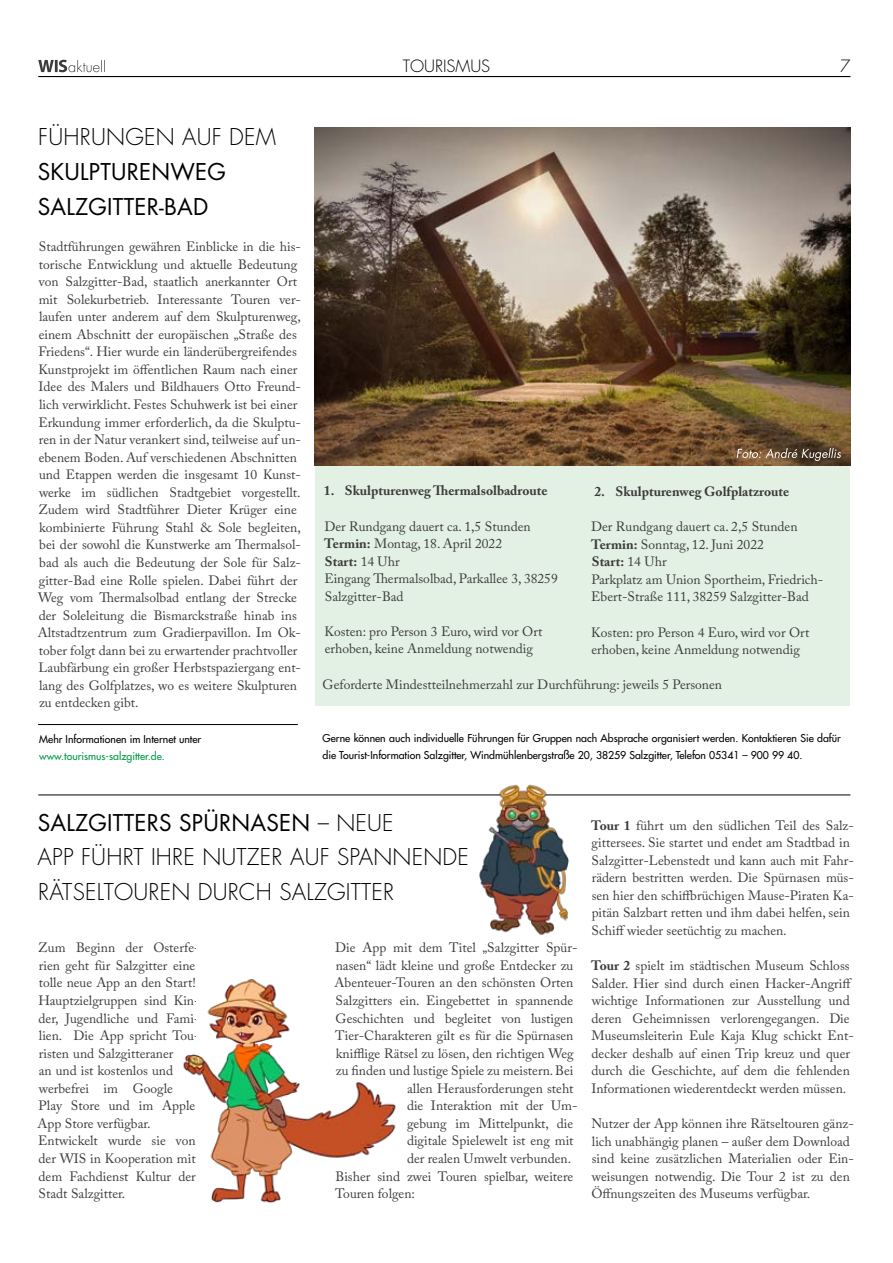
<style>
.page{position:relative;width:893px;height:1263px;background:#fff}
.page>*{position:absolute;margin:0;border:0;box-sizing:border-box;transform-origin:0 0}
.t1{font:300 22.5px/34.5px "Futura Std";letter-spacing:.01em;color:#000}
.t2{font:22.5px/35.1px "Futura Std";letter-spacing:.01em;color:#000}
.t3{font:300 16.5px "Futura Std";color:#000}
.t4{font:13.5px/17.5px "Adobe Caslon Pro";color:#3c3c3b}
.t5{font:700 13.5px "Adobe Caslon Pro";color:#3c3c3b}
.t6{font:500 10.5px/17.5px "Futura Std";color:#000}
.t7{font:500 10.5px "Futura Std";color:#00984a}
.s1{font-weight:700}
.s2{font-weight:400}
</style>
<div class="page">
<hr style="left:38px;top:76px;width:812px;height:1px;background:#000">
<svg style="left:38px;top:60px;width:67px;height:12px"></svg>
<div style="left:315px;top:465px;width:535px;height:241px;background:#e3f0e4"></div>
<hr style="left:38px;top:794px;width:812px;height:1px;background:#000">
<img style="left:315px;top:128px;width:535px;height:337px">
<hr style="left:38px;top:724px;width:260px;height:1px;background:#000">
<svg style="left:737px;top:448px;width:104px;height:13px"></svg>
<img style="left:183px;top:978px;width:213px;height:225px">
<img style="left:371px;top:784px;width:303px;height:207px">
<h1 class="t1" style="left:38px;top:120px;width:239px">FÜHRUNGEN AUF DEM</h1>
<h1 class="t2" style="left:38px;top:155px;width:190px">SKULPTURENWEG<br>SALZGITTER-BAD</h1>
<p class="t4" style="left:38px;top:238px;width:265px">Stadtführungen gewähren Einblicke in die his&shy;torische Entwicklung und aktuelle Bedeutung von Salzgitter-Bad, staatlich anerkannter Ort mit Solekurbetrieb. Interessante Touren ver&shy;laufen unter anderem auf dem Skulpturenweg, einem Abschnitt der europäischen „Straße des Friedens“. Hier wurde ein länderübergreifendes Kunstprojekt im öffentlichen Raum nach einer Idee des Malers und Bildhauers Otto Freund&shy;lich verwirklicht. Festes Schuhwerk ist bei einer Erkundung immer erforderlich, da die Skulptu&shy;ren in der Natur verankert sind, teilweise auf un&shy;ebenem Boden. Auf verschiedenen Abschnitten und Etappen werden die insgesamt 10 Kunst&shy;werke im südlichen Stadtgebiet vorgestellt.<br>Zudem wird Stadtführer Dieter Krüger eine kombinierte Führung Stahl &amp; Sole begleiten, bei der sowohl die Kunstwerke am Thermalsol&shy;bad als auch die Bedeutung der Sole für Salz&shy;gitter-Bad eine Rolle spielen. Dabei führt der Weg vom Thermalsolbad entlang der Strecke der Soleleitung die Bismarckstraße hinab ins Altstadtzentrum zum Gradierpavillon. Im Ok&shy;tober folgt dann bei zu erwartender prachtvoller Laubfärbung ein großer Herbstspaziergang ent&shy;lang des Golfplatzes, wo es weitere Skulpturen zu entdecken gibt.</p>
<p class="t6" style="left:39px;top:730px;width:163px">Mehr Informationen im Internet unter</p>
<p class="t7" style="left:39px;top:750px;width:127px">www.tourismus-salzgitter.de.</p>
<p class="t3" style="left:403px;top:56px;width:89px">TOURISMUS</p>
<p class="t3" style="left:840px;top:56px;width:12px">7</p>
<p class="t5" style="left:324px;top:483px;width:225px">1. Skulpturenweg Thermalsolbadroute</p>
<p class="t4" style="left:324px;top:517px;width:235px">Der Rundgang dauert ca. 1,5 Stunden<br><span class="s1">Termin:</span> Montag, 18. April 2022<br><span class="s1">Start:</span> 14 Uhr<br>Eingang Thermalsolbad, Parkallee 3, 38259<br>Salzgitter-Bad</p>
<p class="t4" style="left:324px;top:622px;width:220px">Kosten: pro Person 3 Euro, wird vor Ort erhoben, keine Anmeldung notwendig</p>
<p class="t5" style="left:594px;top:484px;width:196px">2. Skulpturenweg Golfplatzroute</p>
<p class="t4" style="left:591px;top:518px;width:234px">Der Rundgang dauert ca. 2,5 Stunden<br><span class="s1">Termin:</span> Sonntag, 12. Juni 2022<br><span class="s1">Start:</span> 14 Uhr<br>Parkplatz am Union Sportheim, Friedrich-<br>Ebert-Straße 111, 38259 Salzgitter-Bad</p>
<p class="t4" style="left:591px;top:623px;width:220px">Kosten: pro Person 4 Euro, wird vor Ort erhoben, keine Anmeldung notwendig</p>
<p class="t4" style="left:323px;top:676px;width:401px">Geforderte Mindestteilnehmerzahl zur Durchführung: jeweils 5 Personen</p>
<p class="t6" style="left:323px;top:729px;width:520px">Gerne können auch individuelle Führungen für Gruppen nach Absprache organisiert werden. Kontaktieren Sie dafür die Tourist-Information Salzgitter, Windmühlenbergstraße 20, 38259 Salzgitter, Telefon 05341 – 900 99 40.</p>
<h1 class="t1" style="left:38px;top:806px;width:433px"><span class="s2">SALZGITTERS SPÜRNASEN</span> – NEUE<br>APP FÜHRT IHRE NUTZER AUF SPANNENDE<br>RÄTSELTOUREN DURCH SALZGITTER</h1>
<p class="t4" style="left:38px;top:939px;width:164px">Zum Beginn der Osterfe&shy;rien geht für Salzgitter eine tolle neue App an den Start!<br>Hauptzielgruppen sind Kin&shy;der, Jugendliche und Fami&shy;lien. Die App spricht Tou&shy;risten und Salzgitteraner<br>an und ist kostenlos und werbefrei im Google<br>Play Store und im Apple<br>App Store verfügbar.<br>Entwickelt wurde sie von der WIS in Kooperation mit dem Fachdienst Kultur der<br>Stadt Salzgitter.</p>
<p class="t4" style="left:335px;top:939px;width:244px">Die App mit dem Titel „Salzgitter Spür-</p>
<p class="t4" style="left:336px;top:956px;width:239px">nasen“ lädt kleine und große Entdecker zu</p>
<p class="t4" style="left:335px;top:974px;width:240px">Abenteuer-Touren an den schönsten Orten</p>
<p class="t4" style="left:336px;top:991px;width:239px">Salzgitters ein. Eingebettet in spannende</p>
<p class="t4" style="left:336px;top:1009px;width:239px">Geschichten und begleitet von lustigen</p>
<p class="t4" style="left:335px;top:1027px;width:240px">Tier-Charakteren gilt es für die Spürnasen</p>
<p class="t4" style="left:336px;top:1044px;width:239px">knifflige Rätsel zu lösen, den richtigen Weg</p>
<p class="t4" style="left:336px;top:1062px;width:239px">zu finden und lustige Spiele zu meistern. Bei</p>
<p class="t4" style="left:407px;top:1079px;width:168px">allen Herausforderungen steht</p>
<p class="t4" style="left:407px;top:1097px;width:172px">die Interaktion mit der Um-</p>
<p class="t4" style="left:407px;top:1114px;width:168px">gebung im Mittelpunkt, die</p>
<p class="t4" style="left:407px;top:1132px;width:168px">digitale Spielewelt ist eng mit</p>
<p class="t4" style="left:407px;top:1149px;width:166px">der realen Umwelt verbunden.</p>
<p class="t4" style="left:335px;top:1167px;width:239px">Bisher sind zwei Touren spielbar, weitere</p>
<p class="t4" style="left:335px;top:1184px;width:81px">Touren folgen:</p>
<p class="t4" style="left:591px;top:816px;width:264px"><span class="s1">Tour 1</span> führt um den südlichen Teil des Salz&shy;gittersees. Sie startet und endet am Stadtbad in Salzgitter-Lebenstedt und kann auch mit Fahr&shy;rädern bestritten werden. Die Spürnasen müs&shy;sen hier den schiffbrüchigen Mause-Piraten Ka&shy;pitän Salzbart retten und ihm dabei helfen, sein Schiff wieder seetüchtig zu machen.</p>
<p class="t4" style="left:591px;top:957px;width:264px"><span class="s1">Tour 2</span> spielt im städtischen Museum Schloss Salder. Hier sind durch einen Hacker-Angriff wichtige Informationen zur Ausstellung und deren Geheimnissen verlorengegangen. Die Museumsleiterin Eule Kaja Klug schickt Ent&shy;decker deshalb auf einen Trip kreuz und quer durch die Geschichte, auf dem die fehlenden Informationen wiederentdeckt werden müssen.</p>
<p class="t4" style="left:591px;top:1114px;width:264px">Nutzer der App können ihre Rätseltouren gänz&shy;lich unabhängig planen – außer dem Download sind keine zusätzlichen Materialien oder Ein&shy;weisungen notwendig. Die Tour 2 ist zu den Öffnungszeiten des Museums verfügbar.</p>
</div>
